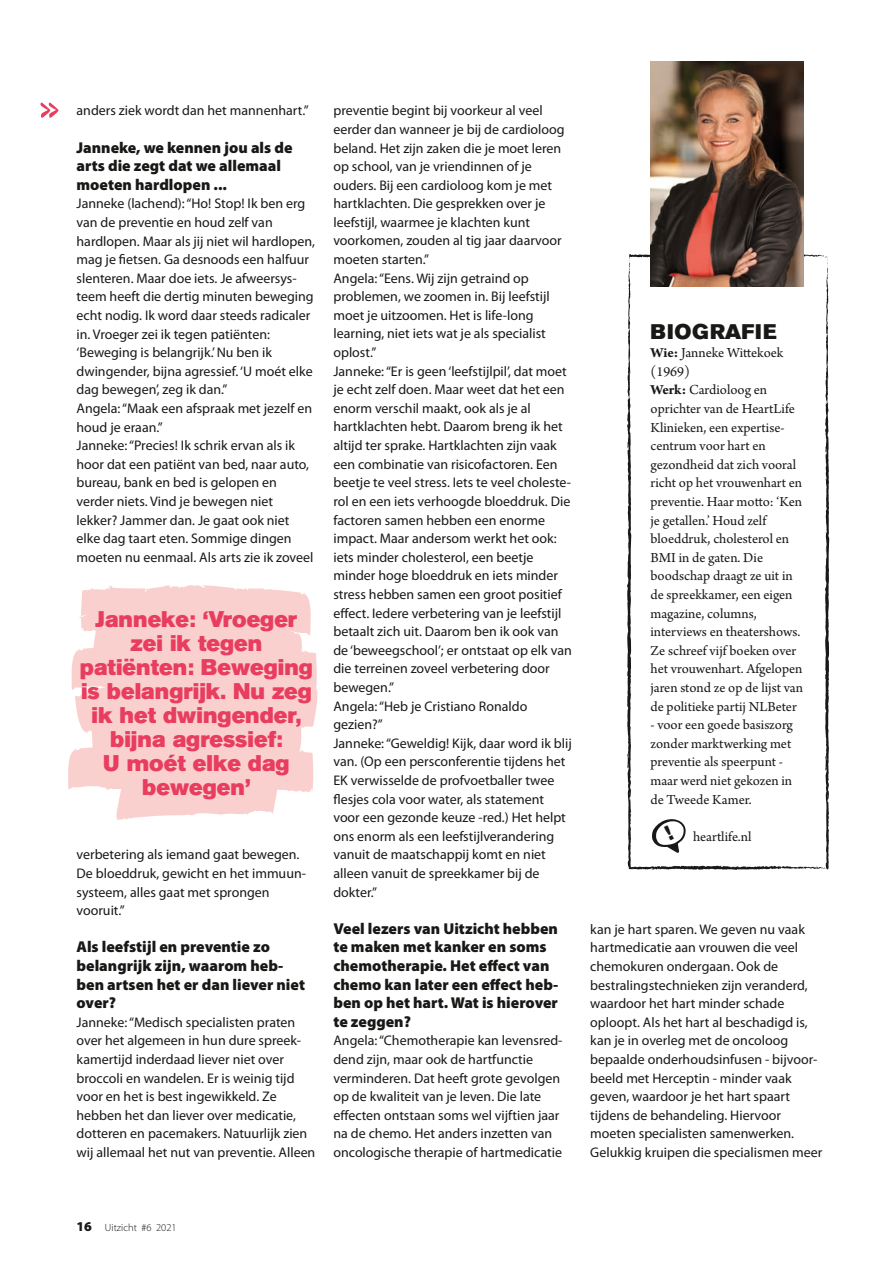
<style>
.page{position:relative;width:893px;height:1263px;background:#fff}
.page>*{position:absolute;margin:0;border:0;box-sizing:border-box;transform-origin:0 0}
.t1{font:55.35px "Remachine Script";color:#e83d5e}
.t2{font:22.5px/24px "Akzidenz Grotesk BE Super";color:#e83d5e;text-align:center}
.t3{font:21px "Akzidenz Grotesk BE Super";letter-spacing:.03em;color:#181816}
.t4{font:900 15.75px/18.6px "Myriad Pro";color:#181816}
.t5{font:14.55px/18.6px "Arno Pro";color:#181816}
.t6{font:13.95px/18.6px "Myriad Pro";color:#181816}
.t7{font:300 10.5px "Myriad Pro";color:#181816}
.s1{font-weight:700}
.s2{font-weight:900;font-size:13.5px}
</style>
<div class="page">
<img style="left:650px;top:61px;width:154px;height:192px">
<svg style="left:68px;top:585px;width:250px;height:235px;background:#fad6d5"></svg>
<svg style="left:627px;top:253px;width:202px;height:617px"></svg>
<h1 class="t1" style="left:39px;top:72px;width:22px">&gt;&gt;</h1>
<p class="t6" style="left:77px;top:101px;width:234px">anders ziek wordt dan het mannenhart.”</p>
<p class="t4" style="left:77px;top:137px;width:218px">Janneke, we kennen jou als de arts die zegt dat we allemaal moeten hardlopen ...</p>
<p class="t6" style="left:77px;top:194px;width:240px">Janneke (lachend): “Ho! Stop! Ik ben erg van de preventie en houd zelf van hardlopen. Maar als jij niet wil hardlopen, mag je fietsen. Ga desnoods een halfuur slenteren. Maar doe iets. Je afweersys&shy;teem heeft die dertig minuten beweging echt nodig. Ik word daar steeds radicaler in. Vroeger zei ik tegen patiënten: ‘Beweging is belangrijk.’ Nu ben ik dwingender, bijna agressief. ‘U moét elke dag bewegen’, zeg ik dan.”<br>Angela: “Maak een afspraak met jezelf en houd je eraan.”<br>Janneke: “Precies! Ik schrik ervan als ik hoor dat een patiënt van bed, naar auto, bureau, bank en bed is gelopen en verder niets. Vind je bewegen niet lekker? Jammer dan. Je gaat ook niet elke dag taart eten. Sommige dingen moeten nu eenmaal. Als arts zie ik zoveel</p>
<h2 class="t2" style="left:80px;top:607px;width:235px">Janneke: ‘Vroeger zei ik tegen patiënten: Beweging is belangrijk. Nu zeg ik het dwingender, bijna agressief:<br>U moét elke dag bewegen’</h2>
<p class="t6" style="left:77px;top:845px;width:231px">verbetering als iemand gaat bewegen.<br>De bloeddruk, gewicht en het immuun&shy;systeem, alles gaat met sprongen vooruit.”</p>
<p class="t4" style="left:77px;top:937px;width:230px">Als leefstijl en preventie zo belangrijk zijn, waarom heb&shy;ben artsen het er dan liever niet over?</p>
<p class="t6" style="left:77px;top:1013px;width:240px">Janneke: “Medisch specialisten praten over het algemeen in hun dure spreek&shy;kamertijd inderdaad liever niet over broccoli en wandelen. Er is weinig tijd voor en het is best ingewikkeld. Ze hebben het dan liever over medicatie, dotteren en pacemakers. Natuurlijk zien wij allemaal het nut van preventie. Alleen</p>
<p class="t6" style="left:333px;top:101px;width:240px">preventie begint bij voorkeur al veel eerder dan wanneer je bij de cardioloog beland. Het zijn zaken die je moet leren op school, van je vriendinnen of je ouders. Bij een cardioloog kom je met hartklachten. Die gesprekken over je leefstijl, waarmee je klachten kunt voorkomen, zouden al tig jaar daarvoor moeten starten.”<br>Angela: “Eens. Wij zijn getraind op problemen, we zoomen in. Bij leefstijl moet je uitzoomen. Het is life-long learning, niet iets wat je als specialist oplost.”<br>Janneke: “Er is geen ‘leefstijlpil’, dat moet je echt zelf doen. Maar weet dat het een enorm verschil maakt, ook als je al hartklachten hebt. Daarom breng ik het altijd ter sprake. Hartklachten zijn vaak een combinatie van risicofactoren. Een beetje te veel stress. Iets te veel choleste&shy;rol en een iets verhoogde bloeddruk. Die factoren samen hebben een enorme impact. Maar andersom werkt het ook: iets minder cholesterol, een beetje minder hoge bloeddruk en iets minder stress hebben samen een groot positief effect. Iedere verbetering van je leefstijl betaalt zich uit. Daarom ben ik ook van de ‘beweegschool’; er ontstaat op elk van die terreinen zoveel verbetering door bewegen.”<br>Angela: “Heb je Cristiano Ronaldo gezien?”<br>Janneke: “Geweldig! Kijk, daar word ik blij van. (Op een persconferentie tijdens het EK verwisselde de profvoetballer twee flesjes cola voor water, als statement voor een gezonde keuze -red.) Het helpt ons enorm als een leefstijlverandering vanuit de maatschappij komt en niet alleen vanuit de spreekkamer bij de dokter.”</p>
<p class="t4" style="left:333px;top:918px;width:226px">Veel lezers van Uitzicht hebben te maken met kanker en soms chemotherapie. Het effect van chemo kan later een effect heb&shy;ben op het hart. Wat is hierover te zeggen?</p>
<p class="t6" style="left:333px;top:1031px;width:231px">Angela: “Chemotherapie kan levensred&shy;dend zijn, maar ook de hartfunctie verminderen. Dat heeft grote gevolgen op de kwaliteit van je leven. Die late effecten ontstaan soms wel vijftien jaar na de chemo. Het anders inzetten van oncologische therapie of hartmedicatie</p>
<h3 class="t3" style="left:650px;top:319px;width:128px">BIOGRAFIE</h3>
<p class="t5" style="left:650px;top:344px;width:154px"><span class="s1">Wie:</span> Janneke Wittekoek (1969)<br><span class="s1">Werk:</span> Cardioloog en oprichter van de HeartLife<br>Klinieken, een expertise&shy;centrum voor hart en gezondheid dat zich vooral richt op het vrouwenhart en preventie. Haar motto: ‘Ken je getallen.’ Houd zelf bloeddruk, cholesterol en<br>BMI in de gaten. Die boodschap draagt ze uit in de spreekkamer, een eigen magazine, columns, interviews en theatershows.<br>Ze schreef vijf boeken over het vrouwenhart. Afgelopen jaren stond ze op de lijst van de politieke partij NLBeter</p>
<p class="t5" style="left:650px;top:716px;width:144px">- voor een goede basiszorg zonder marktwerking met preventie als speerpunt - maar werd niet gekozen in de Tweede Kamer.</p>
<p class="t5" style="left:693px;top:828px;width:60px">heartlife.nl</p>
<p class="t6" style="left:590px;top:920px;width:233px">kan je hart sparen. We geven nu vaak hartmedicatie aan vrouwen die veel chemokuren ondergaan. Ook de bestralingstechnieken zijn veranderd, waardoor het hart minder schade oploopt. Als het hart al beschadigd is, kan je in overleg met de oncoloog bepaalde onderhoudsinfusen - bijvoor&shy;beeld met Herceptin - minder vaak geven, waardoor je het hart spaart tijdens de behandeling. Hiervoor moeten specialisten samenwerken.<br>Gelukkig kruipen die specialismen meer</p>
<p class="t7" style="left:77px;top:1222px;width:102px"><span class="s2">16</span> Uitzicht #6 2021</p>
</div>
